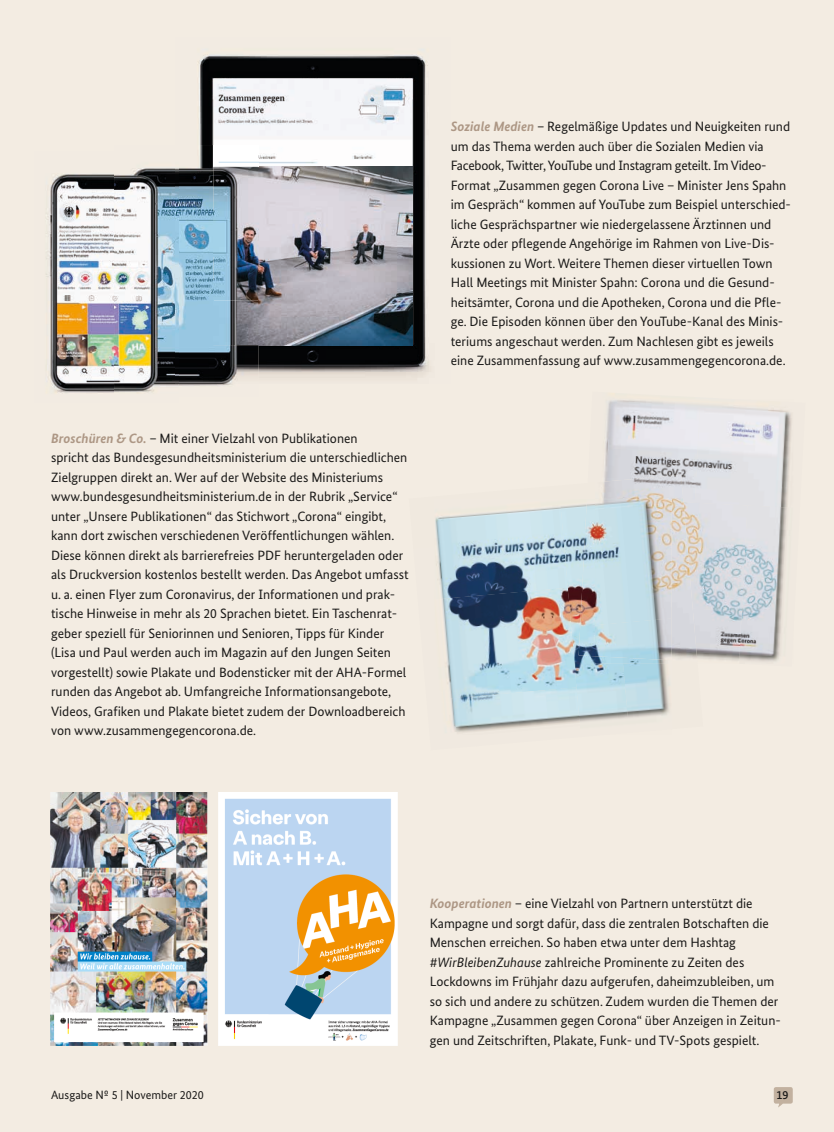
<style>
.page{position:relative;width:834px;height:1132px;background:#fff}
.page>*{position:absolute;margin:0;border:0;box-sizing:border-box;transform-origin:0 0}
.t1{font:13.5px/19.5px "Bundes Sans";color:#1b1a19}
.t2{font:12px "Bundes Sans";color:#1b1a19}
.t3{font:500 12px "Bundes Sans";color:#1b1a19}
.s1{font-weight:700;font-style:italic;color:#ad9785}
.s2{font-style:italic}
</style>
<div class="page">
<div style="left:0;top:0;width:833px;height:1131px;background:#f3ece2"></div>
<svg style="left:773px;top:1087px;width:19px;height:20px"></svg>
<img style="left:198px;top:54px;width:231px;height:324px">
<img style="left:213px;top:79px;width:199px;height:88px">
<img style="left:258px;top:167px;width:154px;height:178px">
<img style="left:179px;top:145px;width:79px;height:239px">
<img style="left:213px;top:145px;width:45px;height:200px">
<img style="left:46px;top:174px;width:68px;height:219px">
<img style="left:114px;top:168px;width:65px;height:225px">
<img style="left:175px;top:168px;width:4px;height:216px">
<img style="left:604px;top:400px;width:90px;height:102px">
<img style="left:694px;top:404px;width:98px;height:101px">
<img style="left:685px;top:502px;width:62px;height:106px">
<img style="left:738px;top:505px;width:50px;height:157px">
<img style="left:697px;top:608px;width:44px;height:54px">
<img style="left:671px;top:521px;width:26px;height:138px">
<img style="left:602px;top:474px;width:83px;height:48px">
<img style="left:435px;top:506px;width:125px;height:81px">
<img style="left:560px;top:505px;width:63px;height:218px">
<img style="left:440px;top:587px;width:136px;height:100px">
<img style="left:623px;top:663px;width:47px;height:56px">
<img style="left:449px;top:687px;width:131px;height:46px">
<img style="left:595px;top:660px;width:71px;height:3px">
<img style="left:578px;top:504px;width:17px;height:152px">
<img style="left:595px;top:499px;width:76px;height:119px">
<img style="left:595px;top:618px;width:76px;height:42px">
<img style="left:51px;top:792px;width:346px;height:253px">
<h4 class="t1" style="left:51px;top:428px;width:308px"><span class="s1">Broschüren &amp; Co.</span> – Mit einer Vielzahl von Publikationen</h4>
<p class="t1" style="left:51px;top:447px;width:359px">spricht das Bundesgesundheitsministerium die unterschiedlichen Zielgruppen direkt an. Wer auf der Website des Ministeriums www.bundesgesundheitsministerium.de in der Rubrik „Service“ unter „Unsere Publikationen“ das Stichwort „Corona“ eingibt, kann dort zwischen verschiedenen Veröffentlichungen wählen.<br>Diese können direkt als barrierefreies PDF heruntergeladen oder als Druckversion kostenlos bestellt werden. Das Angebot umfasst u. a. einen Flyer zum Coronavirus, der Informationen und prak&shy;tische Hinweise in mehr als 20 Sprachen bietet. Ein Taschenrat&shy;geber speziell für Seniorinnen und Senioren, Tipps für Kinder (Lisa und Paul werden auch im Magazin auf den Jungen Seiten vorgestellt) sowie Plakate und Bodensticker mit der AHA-Formel runden das Angebot ab. Umfangreiche Informationsangebote, Videos, Grafiken und Plakate bietet zudem der Downloadbereich von www.zusammengegencorona.de.</p>
<h4 class="t1" style="left:450px;top:117px;width:341px"><span class="s1">Soziale Medien</span> – Regelmäßige Updates und Neuigkeiten rund</h4>
<p class="t1" style="left:450px;top:136px;width:342px">um das Thema werden auch über die Sozialen Medien via Facebook, Twitter, YouTube und Instagram geteilt. Im Video-Format „Zusammen gegen Corona Live – Minister Jens Spahn im Gespräch“ kommen auf YouTube zum Beispiel unterschied&shy;liche Gesprächspartner wie niedergelassene Ärztinnen und Ärzte oder pflegende Angehörige im Rahmen von Live-Dis&shy;kussionen zu Wort. Weitere Themen dieser virtuellen Town Hall Meetings mit Minister Spahn: Corona und die Gesund&shy;heitsämter, Corona und die Apotheken, Corona und die Pfle&shy;ge. Die Episoden können über den YouTube-Kanal des Minis&shy;teriums angeschaut werden. Zum Nachlesen gibt es jeweils eine Zusammenfassung auf www.zusammengegencorona.de.</p>
<h4 class="t1" style="left:429px;top:893px;width:324px"><span class="s1">Kooperationen</span> – eine Vielzahl von Partnern unterstützt die</h4>
<p class="t1" style="left:429px;top:912px;width:350px">Kampagne und sorgt dafür, dass die zentralen Botschaften die Menschen erreichen. So haben etwa unter dem Hashtag <span class="s2">#WirBleibenZuhause</span> zahlreiche Prominente zu Zeiten des Lockdowns im Frühjahr dazu aufgerufen, daheimzubleiben, um so sich und andere zu schützen. Zudem wurden die Themen der</p>
<p class="t1" style="left:429px;top:1029px;width:331px">gen und Zeitschriften, Plakate, Funk- und TV-Spots gespielt.</p>
<p class="t1" style="left:429px;top:1010px;width:352px">Kampagne „Zusammen gegen Corona“ über Anzeigen in Zeitun-</p>
<p class="t2" style="left:51px;top:1087px;width:154px">Ausgabe Nº 5 | November 2020</p>
<p class="t3" style="left:776px;top:1087px;width:13px">19</p>
</div>
